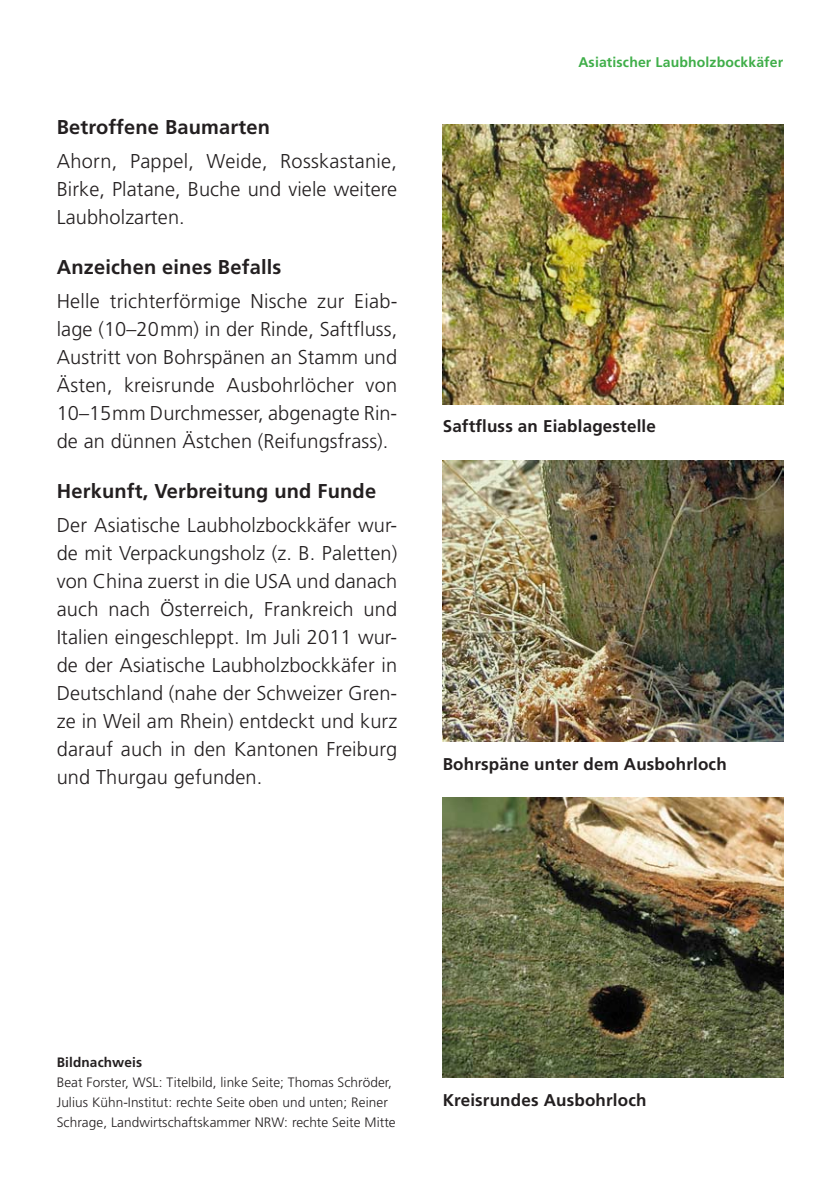
<style>
.page{position:relative;width:840px;height:1191px;background:#fff}
.page>*{position:absolute;margin:0;border:0;box-sizing:border-box;transform-origin:0 0}
.t1{font:300 20px/28px "Frutiger LT";letter-spacing:.005em;color:#231f20}
.t2{font:700 17px "Frutiger LT";letter-spacing:.01em;color:#231f20}
.t3{font:700 14px "Frutiger LT";letter-spacing:.01em;color:#3fae49}
.t4{font:300 13.6px/20px "Frutiger LT";letter-spacing:.005em;color:#231f20}
.t5{font:700 13.6px "Frutiger LT";letter-spacing:.01em;color:#231f20}
.s1{font-weight:700}
</style>
<div class="page">
<img style="left:442px;top:797px;width:340px;height:280px">
<img style="left:442px;top:461px;width:340px;height:280px">
<img style="left:442px;top:124px;width:340px;height:281px">
<p class="t1" style="left:57px;top:110px;width:342px;line-height:34px"><span class="s1">Betroffene Baumarten<br></span>Ahorn, Pappel, Weide, Rosskastanie,</p>
<p class="t1" style="left:57px;top:175px;width:342px">Birke, Platane, Buche und viele weitere<br>Laubholzarten.</p>
<p class="t1" style="left:57px;top:250px;width:342px;line-height:34px"><span class="s1">Anzeichen eines Befalls<br></span>Helle trichterförmige Nische zur Eiab-</p>
<p class="t1" style="left:57px;top:315px;width:342px;text-align:justify">lage (10–20 mm) in der Rinde, Saftfluss, Austritt von Bohrspänen an Stamm und Ästen, kreisrunde Ausbohrlöcher von 10–15 mm Durchmesser, abgenagte Rin&shy;de an dünnen Ästchen (Reifungsfrass).</p>
<p class="t1" style="left:57px;top:474px;width:342px;line-height:34px"><span class="s1">Herkunft, Verbreitung und Funde<br></span>Der Asiatische Laubholzbockkäfer wur-</p>
<p class="t1" style="left:57px;top:539px;width:342px;text-align:justify">de mit Verpackungsholz (z. B. Paletten) von China zuerst in die USA und danach auch nach Österreich, Frankreich und Italien eingeschleppt. Im Juli 2011 wur&shy;de der Asiatische Laubholzbockkäfer in Deutschland (nahe der Schweizer Gren&shy;ze in Weil am Rhein) entdeckt und kurz darauf auch in den Kantonen Freiburg und Thurgau gefunden.</p>
<p class="t3" style="left:578px;top:54px;width:206px">Asiatischer Laubholzbockkäfer</p>
<p class="t2" style="left:442px;top:416px;width:215px">Saftfluss an Eiablagestelle</p>
<p class="t2" style="left:442px;top:754px;width:285px">Bohrspäne unter dem Ausbohrloch</p>
<p class="t5" style="left:57px;top:1054px;width:87px">Bildnachweis</p>
<p class="t4" style="left:57px;top:1072px;width:340px">Beat Forster, WSL: Titelbild, linke Seite; Thomas Schröder,<br>Julius Kühn-Institut: rechte Seite oben und unten; Reiner<br>Schrage, Landwirtschaftskammer NRW: rechte Seite Mitte</p>
<p class="t2" style="left:442px;top:1090px;width:205px">Kreisrundes Ausbohrloch</p>
</div>
